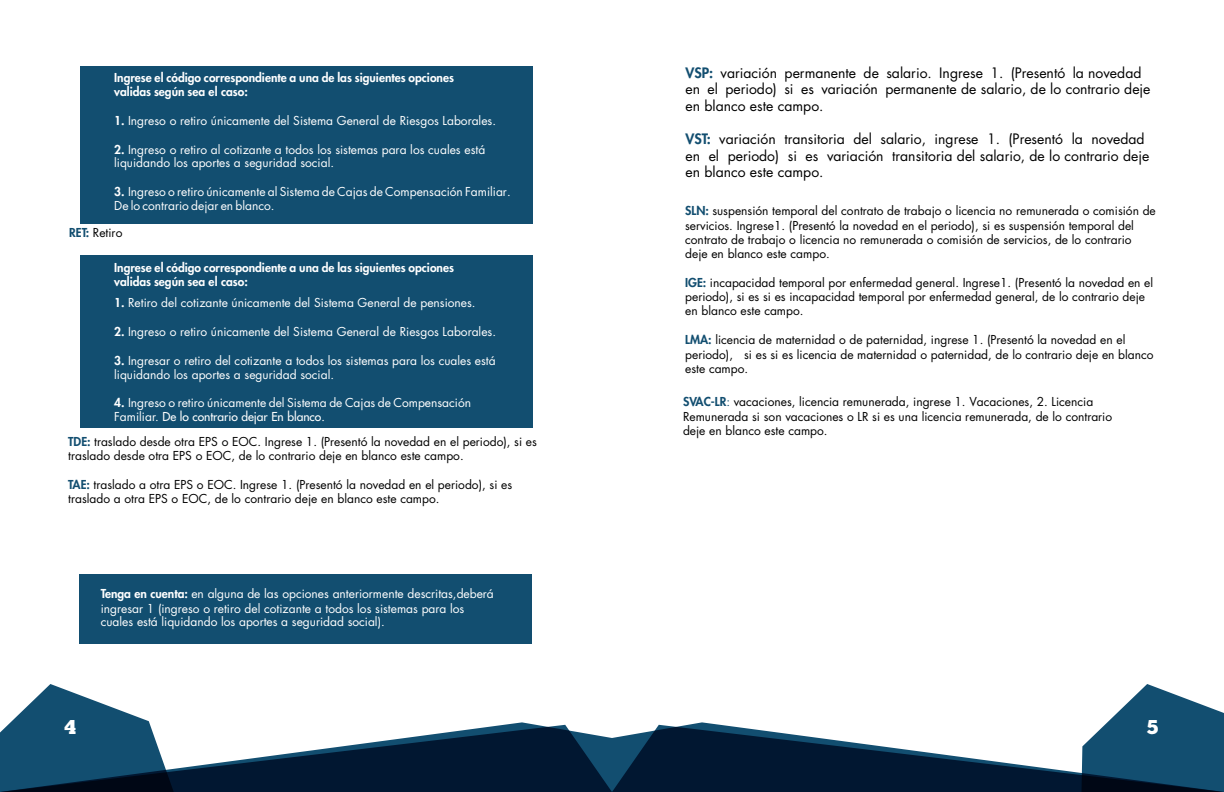
<style>
.page{position:relative;width:1224px;height:792px;background:#fff}
.page>*{position:absolute;margin:0;border:0;box-sizing:border-box;transform-origin:0 0}
.t1{font:20px "Chunk Five";color:#fff}
.t2{font:14px/16.7px "Futura Std";color:#000}
.t3{font:12px/14.6px "Futura Std";color:#000}
.t4{font:12px/14px "Futura Std";color:#fff}
.t5{font:800 12px/14.4px "Futura Std";color:#fff}
.s1{font-weight:800}
.s2{font-weight:800;color:#124e70}
.s3{font-weight:500}
.s4{color:#124e70}
</style>
<div class="page">
<svg style="left:11px;top:684px;width:138px;height:38px"></svg>
<svg style="left:1108px;top:684px;width:116px;height:38px"></svg>
<svg style="left:0;top:722px;width:612px;height:70px"></svg>
<svg style="left:612px;top:722px;width:612px;height:70px"></svg>
<div style="left:80px;top:66px;width:452px;height:157px;background:#124e70"></div>
<div style="left:80px;top:255px;width:452px;height:173px;background:#124e70"></div>
<div style="left:80px;top:574px;width:452px;height:70px;background:#124e70"></div>
<p class="t5" style="left:114px;top:70px;width:341px">Ingrese el código correspondiente a una de las siguientes opciones validas según sea el caso:</p>
<p class="t4" style="left:114px;top:114px;width:383px"><span class="s1">1.</span> Ingreso o retiro únicamente del Sistema General de Riesgos Laborales.</p>
<p class="t4" style="left:114px;top:143px;width:373px;line-height:13.4px"><span class="s1">2.</span> Ingreso o retiro al cotizante a todos los sistemas para los cuales está liquidando los aportes a seguridad social.</p>
<p class="t4" style="left:114px;top:185px;width:398px"><span class="s1">3.</span> Ingreso o retiro únicamente al Sistema de Cajas de Compensación Familiar.<br>De lo contrario dejar en blanco.</p>
<p class="t3" style="left:69px;top:225px;width:55px"><span class="s2">RET:</span> Retiro</p>
<p class="t5" style="left:114px;top:260px;width:341px">Ingrese el código correspondiente a una de las siguientes opciones validas según sea el caso:</p>
<p class="t4" style="left:114px;top:295px;width:363px"><span class="s1">1.</span> Retiro del cotizante únicamente del Sistema General de pensiones.</p>
<p class="t4" style="left:114px;top:324px;width:383px"><span class="s1">2.</span> Ingreso o retiro únicamente del Sistema General de Riesgos Laborales.</p>
<p class="t4" style="left:114px;top:353px;width:383px"><span class="s1">3.</span> Ingresar o retiro del cotizante a todos los sistemas para los cuales está liquidando los aportes a seguridad social.</p>
<p class="t4" style="left:114px;top:396px;width:358px"><span class="s1">4.</span> Ingreso o retiro únicamente del Sistema de Cajas de Compensación<br>Familiar. <span class="s3">De lo contrario dejar En blanco.</span></p>
<p class="t3" style="left:68px;top:435px;width:470px;line-height:13.8px"><span class="s2">TDE:</span> traslado desde otra EPS o EOC. Ingrese 1. (Presentó la novedad en el periodo), si es traslado desde otra EPS o EOC, de lo contrario deje en blanco este campo.</p>
<p class="t3" style="left:68px;top:478px;width:445px;line-height:13.8px"><span class="s2">TAE:</span> traslado a otra EPS o EOC. Ingrese 1. (Presentó la novedad en el periodo), si es traslado a otra EPS o EOC, de lo contrario deje en blanco este campo.</p>
<p class="t4" style="left:101px;top:586px;width:395px;line-height:14.3px"><span class="s1">Tenga en cuenta:</span> en alguna de las opciones anteriormente descritas,deberá ingresar 1 (ingreso o retiro del cotizante a todos los sistemas para los cuales está liquidando los aportes a seguridad social).</p>
<p class="t2" style="left:685px;top:65px;width:467px"><span class="s2">VSP:</span> variación permanente de salario. Ingrese 1. (Presentó la novedad en el periodo) si es variación permanente de salario, de lo contrario deje en blanco este campo.</p>
<p class="t2" style="left:685px;top:131px;width:465px;line-height:16.1px"><span class="s2">VST:</span> variación transitoria del salario, ingrese 1. (Presentó la novedad en el periodo) si es variación transitoria del salario, de lo contrario deje en blanco este campo.</p>
<p class="t3" style="left:685px;top:204px;width:472px;line-height:14.2px"><span class="s2">SLN:</span> suspensión temporal del contrato de trabajo o licencia no remunerada o comisión de servicios. Ingrese1. (Presentó la novedad en el periodo), si es suspensión temporal del contrato de trabajo o licencia no remunerada o comisión de servicios, de lo contrario deje en blanco este campo.</p>
<p class="t3" style="left:685px;top:276px;width:470px;line-height:13.9px"><span class="s2">IGE:</span> incapacidad temporal por enfermedad general. Ingrese1. (Presentó la novedad en el periodo), si es si es incapacidad temporal por enfermedad general, de lo contrario deje en blanco este campo.</p>
<p class="t3" style="left:685px;top:332px;width:470px"><span class="s2">LMA:</span> licencia de maternidad o de paternidad, ingrese 1. (Presentó la novedad en el periodo), si es si es licencia de maternidad o paternidad, de lo contrario deje en blanco este campo.</p>
<p class="t3" style="left:683px;top:395px;width:431px"><span class="s2">SVAC-LR</span><span class="s4">:</span> vacaciones, licencia remunerada, ingrese 1. Vacaciones, 2. Licencia<br>Remunerada si son vacaciones o LR si es una licencia remunerada, de lo contrario deje en blanco este campo.</p>
<h1 class="t1" style="left:64px;top:715px;width:13px">4</h1>
<h1 class="t1" style="left:1147px;top:715px;width:13px">5</h1>
</div>
